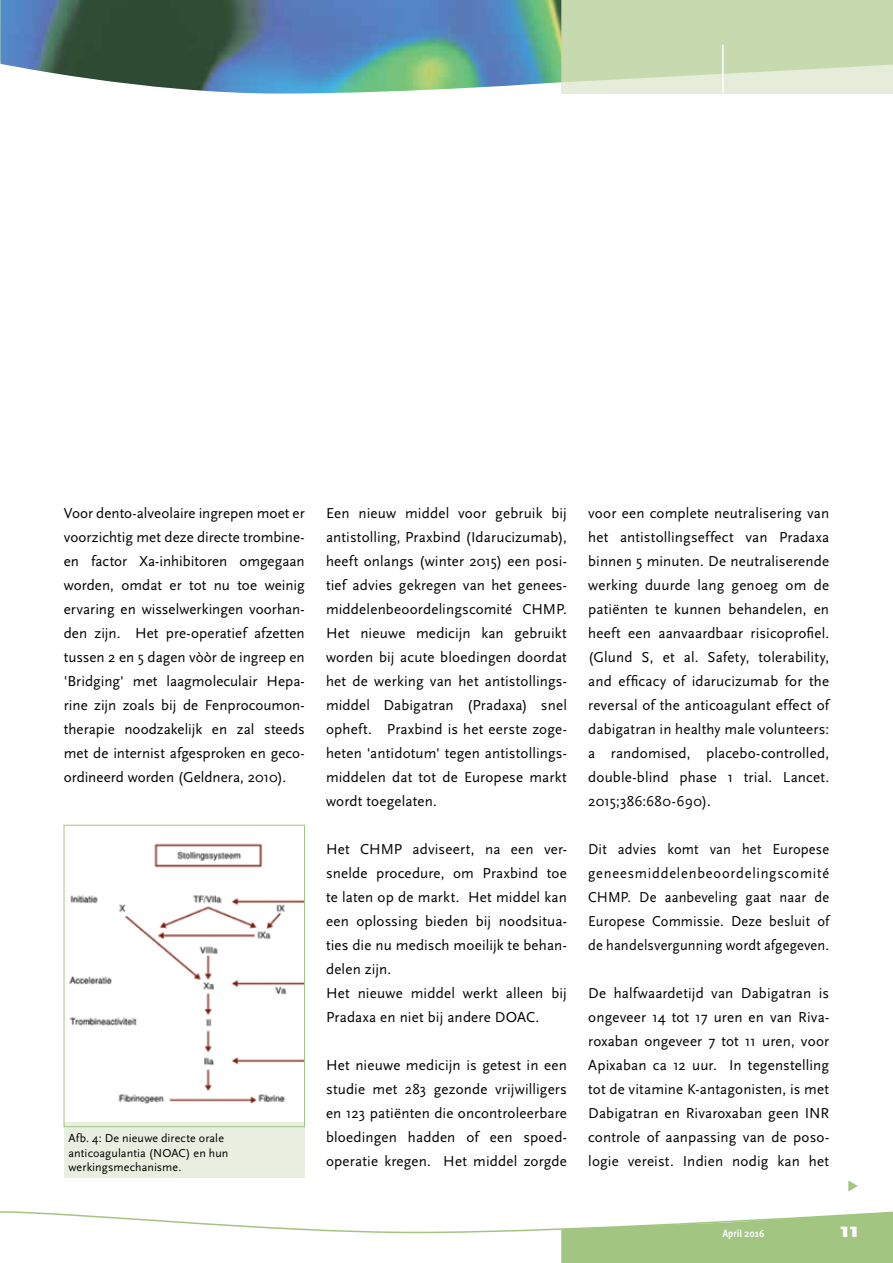
<style>
.page{position:relative;width:893px;height:1263px;background:#fff}
.page>*{position:absolute;margin:0;border:0;box-sizing:border-box;transform-origin:0 0}
.t1{font:900 21px "Scala Sans";color:#fff}
.t2{font:15px/24px "Scala Sans";letter-spacing:.01em;color:#000;text-align:justify}
.t3{font:15px/24px "Scala Sans";letter-spacing:.01em;color:#000;text-align:justify;scale:.96 1}
.t4{font:12px/14.4px "Scala Sans";letter-spacing:.005em;color:#000}
.t5{font:700 10.5px "Meta Cond";color:#fff}
</style>
<div class="page">
<div style="left:561px;top:51px;width:332px;height:43px;background:#e5ecda"></div>
<svg style="left:0;top:1211px;width:893px;height:52px"></svg>
<svg style="left:561px;top:0;width:332px;height:83px;background:#c9dab3"></svg>
<img style="left:0;top:0;width:561px;height:94px">
<hr style="left:722px;top:45px;width:2px;height:49px;background:#fff">
<div style="left:64px;top:1123px;width:241px;height:55px;background:#e9efe0"></div>
<img style="left:69px;top:843px;width:234px;height:261px">
<div style="left:64px;top:825px;width:241px;height:302px;border:1px solid #a3c582"></div>
<p class="t2" style="left:64px;top:502px;width:242px">Voor dento-alveolaire ingrepen moet er voorzichtig met deze directe trombine&shy;en factor Xa-inhibitoren omgegaan worden, omdat er tot nu toe weinig ervaring en wisselwerkingen voorhan&shy;den zijn. Het pre-operatief afzetten tussen 2 en 5 dagen vòòr de ingreep en 'Bridging' met laagmoleculair Hepa&shy;rine zijn zoals bij de Fenprocoumon&shy;therapie noodzakelijk en zal steeds met de internist afgesproken en geco&shy;ördineerd worden (Geldnera, 2010).</p>
<p class="t2" style="left:326px;top:502px;width:242px">Een nieuw middel voor gebruik bij antistolling, Praxbind (Idarucizumab), heeft onlangs (winter 2015) een posi&shy;tief advies gekregen van het genees&shy;middelenbeoordelingscomité CHMP.<br>Het nieuwe medicijn kan gebruikt worden bij acute bloedingen doordat het de werking van het antistollings&shy;middel Dabigatran (Pradaxa) snel opheft. Praxbind is het eerste zoge&shy;heten 'antidotum' tegen antistollings&shy;middelen dat tot de Europese markt wordt toegelaten.</p>
<p class="t2" style="left:326px;top:838px;width:242px;text-align:left">Het CHMP adviseert, na een ver&shy;snelde procedure, om Praxbind toe te laten op de markt. Het middel kan een oplossing bieden bij noodsitua&shy;ties die nu medisch moeilijk te behan&shy;delen zijn.<br>Het nieuwe middel werkt alleen bij<br>Pradaxa en niet bij andere DOAC.</p>
<p class="t2" style="left:326px;top:1054px;width:242px">Het nieuwe medicijn is getest in een studie met 283 gezonde vrijwilligers en 123 patiënten die oncontroleerbare bloedingen hadden of een spoed&shy;operatie kregen. Het middel zorgde</p>
<p class="t4" style="left:68px;top:1131px;width:162px">Afb. 4: De nieuwe directe orale anticoagulantia (NOAC) en hun werkingsmechanisme.</p>
<p class="t2" style="left:588px;top:502px;width:242px">voor een complete neutralisering van het antistollingseffect van Pradaxa binnen 5 minuten. De neutraliserende werking duurde lang genoeg om de patiënten te kunnen behandelen, en heeft een aanvaardbaar risicoprofiel. (Glund S, et al. Safety, tolerability, and efficacy of idarucizumab for the reversal of the anticoagulant effect of dabigatran in healthy male volunteers: a randomised, placebo-controlled, double-blind phase 1 trial. Lancet.<br>2015;386:680-690).</p>
<p class="t3" style="left:588px;top:838px;width:253px">Dit advies komt van het Europese geneesmiddelenbeoordelingscomité CHMP. De aanbeveling gaat naar de Europese Commissie. Deze besluit of de handelsvergunning wordt afgegeven.</p>
<p class="t2" style="left:588px;top:982px;width:242px">De halfwaardetijd van Dabigatran is ongeveer 14 tot 17 uren en van Riva&shy;roxaban ongeveer 7 tot 11 uren, voor Apixaban ca 12 uur. In tegenstelling tot de vitamine K-antagonisten, is met Dabigatran en Rivaroxaban geen INR controle of aanpassing van de poso&shy;logie vereist. Indien nodig kan het</p>
<p class="t5" style="left:723px;top:1227px;width:43px">April 2016</p>
<h1 class="t1" style="left:840px;top:1219px;width:20px">11</h1>
</div>
